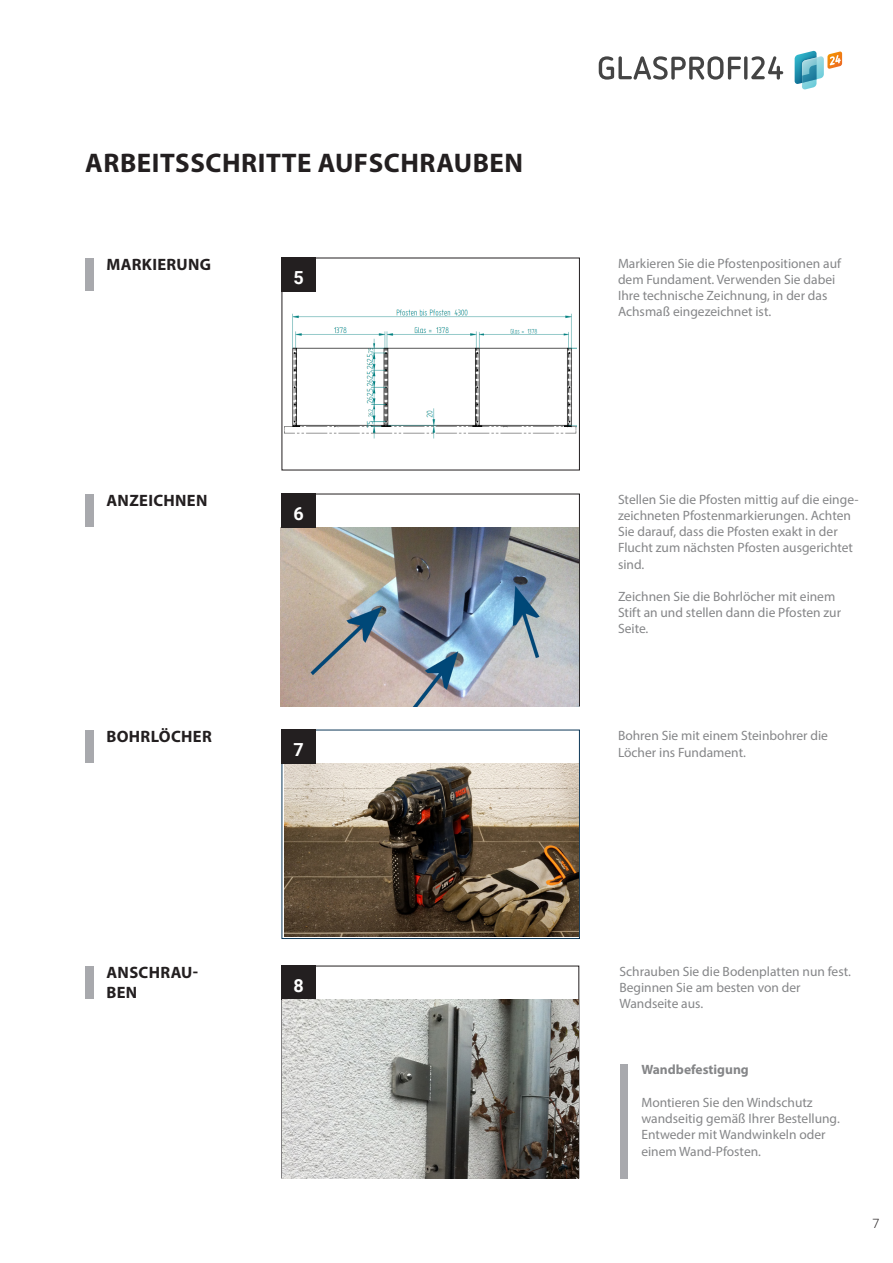
<style>
.page{position:relative;width:893px;height:1263px;background:#fff}
.page>*{position:absolute;margin:0;border:0;box-sizing:border-box;transform-origin:0 0}
.Überschrift_Myriad_Pro{font:700 27px "Myriad Pro";letter-spacing:.02em;color:#231f20}
.Bildbeschreibung_Subhead{font:700 18px "Roboto";color:#fff}
.Kapitelüberschrift_Myriad_Prod{font:700 16.5px/19.8px "Myriad Pro";letter-spacing:.02em;color:#231f20}
.Copy_Myriad_Prod{font:13.5px/16.2px "Myriad Pro";color:#858688}
.Copy_Myriad_Prod-2{font:700 13.5px "Myriad Pro";color:#858688}
.t1{font:300 12.75px "Roboto";color:#231f20}
</style>
<div class="page">
<div style="left:282px;top:730px;width:298px;height:209px;border:1px solid #0d3858"></div>
<img style="left:281px;top:528px;width:298px;height:178px">
<img style="left:284px;top:764px;width:295px;height:172px">
<img style="left:284px;top:309px;width:292px;height:130px">
<div style="left:282px;top:258px;width:34px;height:34px;background:#231f20"></div>
<div style="left:282px;top:494px;width:34px;height:34px;background:#231f20"></div>
<div style="left:282px;top:730px;width:34px;height:34px;background:#231f20"></div>
<div style="left:282px;top:966px;width:34px;height:34px;background:#231f20"></div>
<div style="left:85px;top:258px;width:9px;height:32px;background:#a8a9ad"></div>
<div style="left:85px;top:494px;width:9px;height:32px;background:#a8a9ad"></div>
<div style="left:85px;top:730px;width:9px;height:32px;background:#a8a9ad"></div>
<div style="left:85px;top:966px;width:9px;height:32px;background:#a8a9ad"></div>
<div style="left:620px;top:1064px;width:8px;height:114px;background:#a8a9ad"></div>
<img style="left:283px;top:1000px;width:296px;height:178px">
<svg style="left:795px;top:51px;width:47px;height:38px"></svg>
<svg style="left:599px;top:56px;width:184px;height:24px"></svg>
<p class="Überschrift_Myriad_Pro" style="left:85px;top:145px;width:439px">ARBEITSSCHRITTE AUFSCHRAUBEN</p>
<p class="Kapitelüberschrift_Myriad_Prod" style="left:106px;top:254px;width:106px">MARKIERUNG</p>
<p class="Bildbeschreibung_Subhead" style="left:293px;top:265px;width:12px">5</p>
<p class="Kapitelüberschrift_Myriad_Prod" style="left:106px;top:490px;width:102px">ANZEICHNEN</p>
<p class="Bildbeschreibung_Subhead" style="left:293px;top:501px;width:12px">6</p>
<p class="Kapitelüberschrift_Myriad_Prod" style="left:106px;top:726px;width:107px">BOHRLÖCHER</p>
<p class="Bildbeschreibung_Subhead" style="left:293px;top:737px;width:12px">7</p>
<p class="Kapitelüberschrift_Myriad_Prod" style="left:106px;top:962px;width:93px">ANSCHRAU-<br>BEN</p>
<p class="Bildbeschreibung_Subhead" style="left:293px;top:973px;width:12px">8</p>
<p class="Copy_Myriad_Prod" style="left:618px;top:255px;width:225px">Markieren Sie die Pfostenpositionen auf dem Fundament. Verwenden Sie dabei Ihre technische Zeichnung, in der das Achsmaß eingezeichnet ist.</p>
<p class="Copy_Myriad_Prod" style="left:618px;top:491px;width:242px">Stellen Sie die Pfosten mittig auf die einge&shy;zeichneten Pfostenmarkierungen. Achten Sie darauf, dass die Pfosten exakt in der Flucht zum nächsten Pfosten ausgerichtet sind.</p>
<p class="Copy_Myriad_Prod" style="left:618px;top:588px;width:225px">Zeichnen Sie die Bohrlöcher mit einem<br>Stift an und stellen dann die Pfosten zur<br>Seite.</p>
<p class="Copy_Myriad_Prod" style="left:618px;top:728px;width:212px">Bohren Sie mit einem Steinbohrer die<br>Löcher ins Fundament.</p>
<p class="Copy_Myriad_Prod" style="left:619px;top:963px;width:233px">Schrauben Sie die Bodenplatten nun fest.<br>Beginnen Sie am besten von der<br>Wandseite aus.</p>
<p class="Copy_Myriad_Prod-2" style="left:641px;top:1061px;width:109px">Wandbefestigung</p>
<p class="Copy_Myriad_Prod" style="left:641px;top:1094px;width:200px">Montieren Sie den Windschutz wandseitig gemäß Ihrer Bestellung.<br>Entweder mit Wandwinkeln oder einem Wand-Pfosten.</p>
<p class="t1" style="left:872px;top:1214px;width:9px">7</p>
</div>
